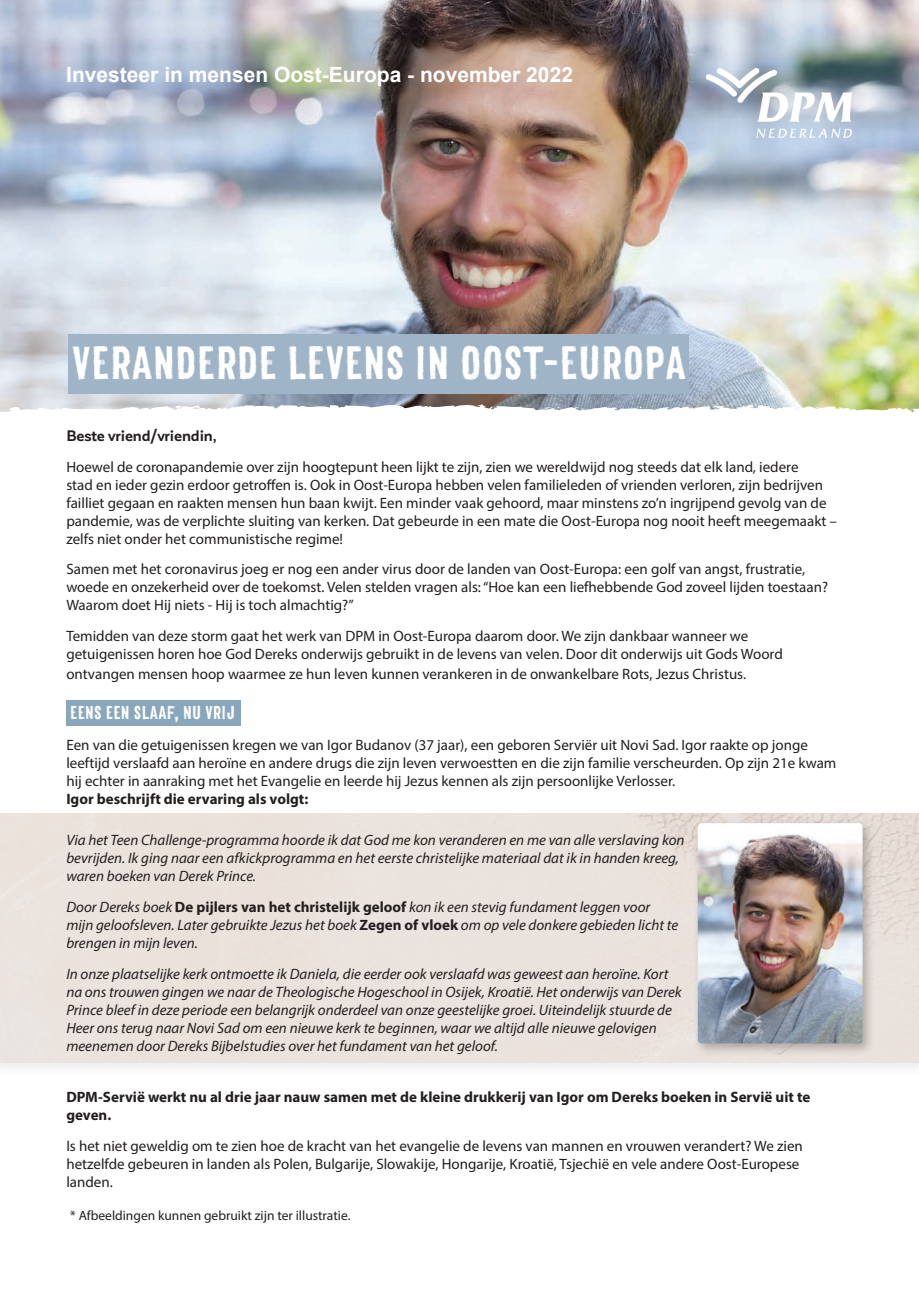
<style>
.page{position:relative;width:919px;height:1289px;background:#fff}
.page>*{position:absolute;margin:0;border:0;box-sizing:border-box;transform-origin:0 0}
.t1{font:45px "Canvas 3 D Sans Kerned";letter-spacing:.04em;color:#fff}
.t2{font:700 21px "Arial";color:#fff}
.t3{font:18px "Canvas 3 D Sans Kerned";letter-spacing:.04em;color:#fff}
.t4{font:15px/18px "Myriad Pro";color:#231f20}
.t5{font:italic 15px/18px "Myriad Pro";color:#231f20}
.t6{font:700 15px/18px "Myriad Pro";color:#231f20}
.t7{font:700 15px "Corporative Sans";letter-spacing:-.01em;color:#231f20}
.t8{font:13.5px "Myriad Pro";color:#231f20}
.s1{font-weight:700;font-style:normal}
</style>
<div class="page">
<div style="left:0;top:810px;width:918px;height:267px;background:#231f20;opacity:.2"></div>
<div style="left:0;top:813px;width:918px;height:249px;background:#ebe2dc"></div>
<div style="left:693px;top:818px;width:183px;height:238px;background:#231f20;opacity:.3"></div>
<img style="left:697px;top:823px;width:165px;height:220px">
<img style="left:0;top:0;width:918px;height:411px">
<svg style="left:7px;top:404px;width:911px;height:8px"></svg>
<img style="left:706px;top:68px;width:145px;height:69px">
<div style="left:66px;top:700px;width:174px;height:25px;background:#89a7bc"></div>
<div style="left:68px;top:334px;width:621px;height:60px;background:#9fb5c7"></div>
<h2 class="t2" style="left:66px;top:61px;width:508px">Investeer in mensen Oost-Europa - november 2022</h2>
<h1 class="t1" style="left:72px;top:335px;width:614px">VERANDERDE LEVENS IN OOST-EUROPA</h1>
<p class="t7" style="left:66px;top:427px;width:152px">Beste vriend/vriendin,</p>
<p class="t4" style="left:66px;top:457px;width:772px">Hoewel de coronapandemie over zijn hoogtepunt heen lijkt te zijn, zien we wereldwijd nog steeds dat elk land, iedere<br>stad en ieder gezin erdoor getroffen is. Ook in Oost-Europa hebben velen familieleden of vrienden verloren, zijn bedrijven failliet gegaan en raakten mensen hun baan kwijt. Een minder vaak gehoord, maar minstens zo’n ingrijpend gevolg van de pandemie, was de verplichte sluiting van kerken. Dat gebeurde in een mate die Oost-Europa nog nooit heeft meegemaakt – zelfs niet onder het communistische regime!</p>
<p class="t4" style="left:66px;top:560px;width:763px">Samen met het coronavirus joeg er nog een ander virus door de landen van Oost-Europa: een golf van angst, frustratie, woede en onzekerheid over de toekomst. Velen stelden vragen als: “Hoe kan een liefhebbende God zoveel lijden toestaan?<br>Waarom doet Hij niets - Hij is toch almachtig?”</p>
<p class="t4" style="left:66px;top:627px;width:717px">Temidden van deze storm gaat het werk van DPM in Oost-Europa daarom door. We zijn dankbaar wanneer we getuigenissen horen hoe God Dereks onderwijs gebruikt in de levens van velen. Door dit onderwijs uit Gods Woord</p>
<p class="t4" style="left:66px;top:664px;width:681px">ontvangen mensen hoop waarmee ze hun leven kunnen verankeren in de onwankelbare Rots, Jezus Christus.</p>
<p class="t3" style="left:71px;top:702px;width:166px">EENS EEN SLAAF, NU VRIJ</p>
<p class="t4" style="left:66px;top:736px;width:771px">Een van die getuigenissen kregen we van Igor Budanov (37 jaar), een geboren Serviër uit Novi Sad. Igor raakte op jonge leeftijd verslaafd aan heroïne en andere drugs die zijn leven verwoestten en die zijn familie verscheurden. Op zijn 21e kwam hij echter in aanraking met het Evangelie en leerde hij Jezus kennen als zijn persoonlijke Verlosser.</p>
<p class="t6" style="left:66px;top:789px;width:243px">Igor beschrijft die ervaring als volgt:</p>
<p class="t5" style="left:66px;top:831px;width:619px">Via het Teen Challenge-programma hoorde ik dat God me kon veranderen en me van alle verslaving kon bevrijden. Ik ging naar een afkickprogramma en het eerste christelijke materiaal dat ik in handen kreeg, waren boeken van Derek Prince.</p>
<p class="t5" style="left:66px;top:897px;width:613px">Door Dereks boek <span class="s1">De pijlers van het christelijk geloof</span> kon ik een stevig fundament leggen voor mijn geloofsleven. Later gebruikte Jezus het boek <span class="s1">Zegen of vloek</span> om op vele donkere gebieden licht te brengen in mijn leven.</p>
<p class="t5" style="left:66px;top:964px;width:616px">In onze plaatselijke kerk ontmoette ik Daniela, die eerder ook verslaafd was geweest aan heroïne. Kort na ons trouwen gingen we naar de Theologische Hogeschool in Osijek, Kroatië. Het onderwijs van Derek Prince bleef in deze periode een belangrijk onderdeel van onze geestelijke groei. Uiteindelijk stuurde de Heer ons terug naar Novi Sad om een nieuwe kerk te beginnen, waar we altijd alle nieuwe gelovigen meenemen door Dereks Bijbelstudies over het fundament van het geloof.</p>
<p class="t6" style="left:66px;top:1087px;width:745px">DPM-Servië werkt nu al drie jaar nauw samen met de kleine drukkerij van Igor om Dereks boeken in Servië uit te geven.</p>
<p class="t4" style="left:66px;top:1136px;width:738px">Is het niet geweldig om te zien hoe de kracht van het evangelie de levens van mannen en vrouwen verandert? We zien hetzelfde gebeuren in landen als Polen, Bulgarije, Slowakije, Hongarije, Kroatië, Tsjechië en vele andere Oost-Europese landen.</p>
<p class="t8" style="left:70px;top:1207px;width:282px">* Afbeeldingen kunnen gebruikt zijn ter illustratie.</p>
</div>
